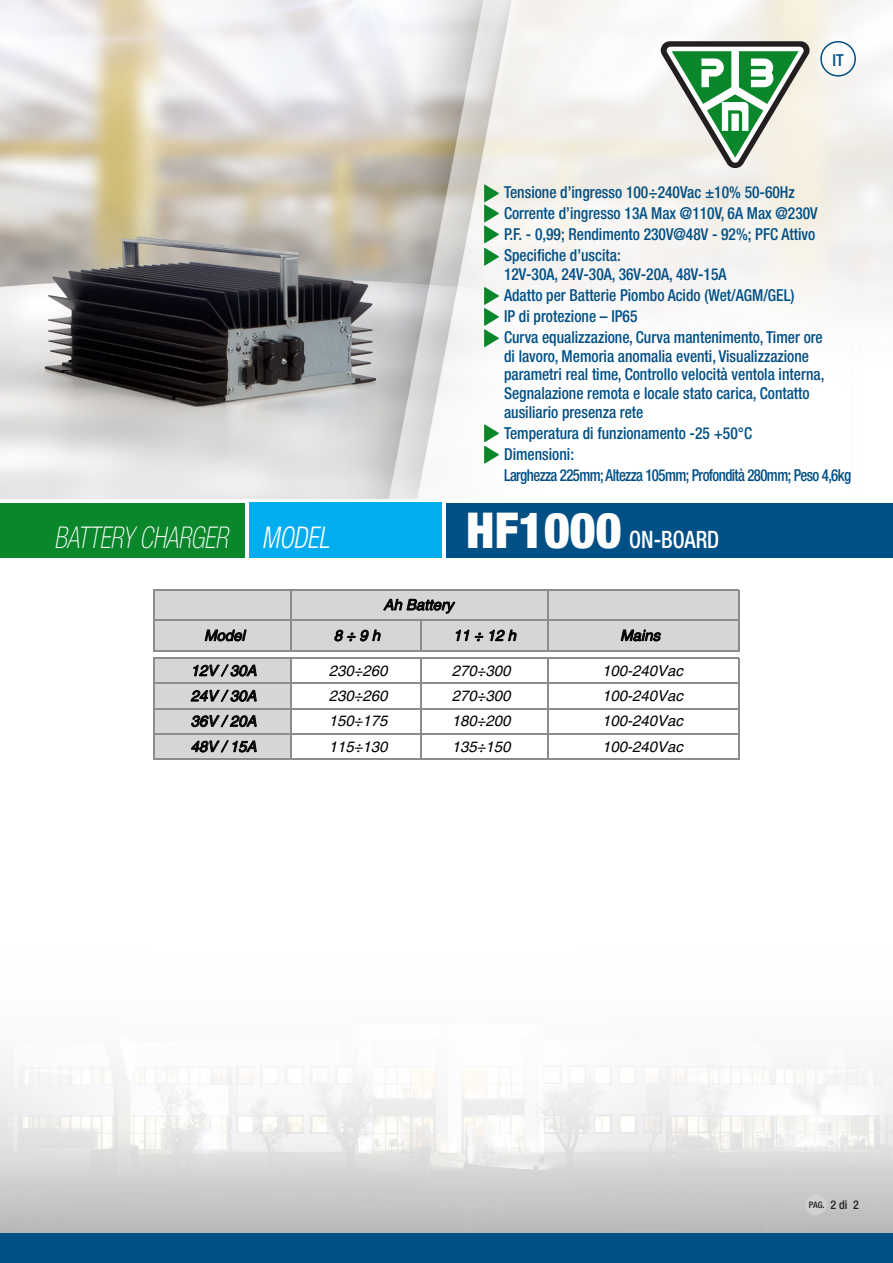
<style>
.page{position:relative;width:893px;height:1263px;background:#fff}
.page>*{position:absolute;margin:0;border:0;box-sizing:border-box;transform-origin:0 0}
.t1{font:italic 100 condensed 30px "Helvetica Neue LT Pro";color:#fff;scale:.85 1}
.t2{font:italic 300 condensed 30px "Helvetica Neue LT Pro";color:#fff;scale:.85 1}
.t3{font:500 condensed 24px "Helvetica Neue LT Pro";color:#fff;scale:.9 1}
.t4{font:500 condensed 16.5px/18.8px "Helvetica Neue LT Pro";color:#004f85;scale:.94 1}
.t5{font:500 condensed 16.5px "Helvetica Neue LT Pro";letter-spacing:-.04em;color:#004f85;scale:.9 1}
.t6{font:500 condensed 16.5px "Helvetica Neue LT Pro";color:#004f85}
.t7{font:italic 15px/25.3px "Helvetica";color:#000;text-align:justify}
.t8{font:500 condensed 9px "Helvetica Neue LT Pro";color:#231f20}
.s1{font-weight:900;font-size:49.5px}
.s2{font-size:12px}
</style>
<div class="page">
<img style="left:0;top:0;width:893px;height:499px">
<img style="left:0;top:589px;width:893px;height:644px">
<div style="left:0;top:502px;width:893px;height:56px;background:#004f85"></div>
<div style="left:0;top:502px;width:245px;height:56px;background:#0a872b"></div>
<hr style="left:245px;top:502px;width:4px;height:56px;background:#fff">
<hr style="left:442px;top:502px;width:4px;height:56px;background:#fff">
<div style="left:249px;top:502px;width:193px;height:56px;background:#00aeef"></div>
<div style="left:0;top:1233px;width:893px;height:30px;background:#004f85"></div>
<div style="left:820px;top:41px;width:36px;height:36px;border:2px solid #004f85;border-radius:50%"></div>
<svg style="left:661px;top:41px;width:149px;height:127px"></svg>
<svg style="left:484px;top:184px;width:15px;height:82px"></svg>
<svg style="left:484px;top:287px;width:15px;height:60px"></svg>
<svg style="left:484px;top:424px;width:15px;height:40px"></svg>
<div style="left:154px;top:590px;width:585px;height:61px;background:#d6d6d6"></div>
<div style="left:154px;top:659px;width:138px;height:99px;background:#d6d6d6"></div>
<hr style="left:154px;top:589px;width:1px;height:63px;background:#8c8c8c">
<hr style="left:291px;top:590px;width:1px;height:62px;background:#8c8c8c">
<hr style="left:420px;top:621px;width:2px;height:31px;background:#8c8c8c">
<hr style="left:547px;top:590px;width:2px;height:62px;background:#8c8c8c">
<hr style="left:738px;top:590px;width:1px;height:62px;background:#8c8c8c">
<hr style="left:154px;top:659px;width:1px;height:101px;background:#8c8c8c">
<hr style="left:291px;top:659px;width:1px;height:101px;background:#8c8c8c">
<hr style="left:547px;top:659px;width:2px;height:101px;background:#8c8c8c">
<hr style="left:738px;top:659px;width:1px;height:101px;background:#8c8c8c">
<hr style="left:420px;top:659px;width:2px;height:101px;background:#8c8c8c">
<hr style="left:155px;top:619px;width:584px;height:2px;background:#8c8c8c">
<hr style="left:154px;top:650px;width:585px;height:2px;background:#8c8c8c">
<hr style="left:154px;top:589px;width:585px;height:2px;background:#8c8c8c">
<hr style="left:154px;top:657px;width:585px;height:2px;background:#8c8c8c">
<hr style="left:155px;top:682px;width:584px;height:2px;background:#8c8c8c">
<hr style="left:155px;top:708px;width:584px;height:1px;background:#8c8c8c">
<hr style="left:155px;top:733px;width:584px;height:1px;background:#8c8c8c">
<hr style="left:155px;top:758px;width:584px;height:2px;background:#8c8c8c">
<svg style="left:205px;top:629px;width:42px;height:13px"></svg>
<svg style="left:334px;top:629px;width:47px;height:12px"></svg>
<svg style="left:456px;top:630px;width:13px;height:11px"></svg>
<svg style="left:475px;top:633px;width:8px;height:8px"></svg>
<svg style="left:489px;top:629px;width:28px;height:12px"></svg>
<svg style="left:621px;top:629px;width:40px;height:13px"></svg>
<svg style="left:193px;top:664px;width:64px;height:13px"></svg>
<svg style="left:191px;top:689px;width:66px;height:64px"></svg>
<svg style="left:383px;top:598px;width:73px;height:16px"></svg>
<div style="left:805px;top:1194px;width:22px;height:21px;background:#d1d1d1;border-radius:50%"></div>
<p class="t6" style="left:832px;top:50px;width:13px">IT</p>
<p class="t1" style="left:54px;top:521px;width:206px">BATTERY CHARGER</p>
<p class="t2" style="left:262px;top:520px;width:81px">MODEL</p>
<p class="t4" style="left:504px;top:183px;width:311px">Tensione d’ingresso 100÷240Vac ±10% 50-60Hz</p>
<p class="t4" style="left:504px;top:204px;width:335px">Corrente d’ingresso 13A Max @110V, 6A Max @230V</p>
<p class="t4" style="left:504px;top:225px;width:333px">P.F. - 0,99; Rendimento 230V@48V - 92%; PFC Attivo</p>
<p class="t4" style="left:504px;top:246px;width:126px">Specifiche d’uscita:</p>
<p class="t4" style="left:504px;top:264px;width:238px">12V-30A, 24V-30A, 36V-20A, 48V-15A</p>
<p class="t4" style="left:504px;top:285px;width:311px">Adatto per Batterie Piombo Acido (Wet/AGM/GEL)</p>
<p class="t4" style="left:504px;top:306px;width:143px">IP di protezione – IP65</p>
<p class="t4" style="left:504px;top:327px;width:342px">Curva equalizzazione, Curva mantenimento, Timer ore di lavoro, Memoria anomalia eventi, Visualizzazione parametri real time, Controllo velocità ventola interna, Segnalazione remota e locale stato carica, Contatto ausiliario presenza rete</p>
<p class="t4" style="left:504px;top:423px;width:265px">Temperatura di funzionamento -25 +50°C</p>
<p class="t4" style="left:504px;top:444px;width:76px">Dimensioni:</p>
<p class="t5" style="left:504px;top:465px;width:387px">Larghezza 225mm; Altezza 105mm; Profondità 280mm; Peso 4,6kg</p>
<p class="t3" style="left:466px;top:525px;width:283px"><span class="s1">HF1000</span> ON-BOARD</p>
<p class="t7" style="left:383px;top:592px;width:71px">Ah Battery</p>
<p class="t7" style="left:204px;top:623px;width:42px">Model</p>
<p class="t7" style="left:334px;top:623px;width:48px">8÷9h</p>
<p class="t7" style="left:453px;top:623px;width:64px">11÷12h</p>
<p class="t7" style="left:620px;top:623px;width:41px">Mains</p>
<p class="t7" style="left:191px;top:658px;width:67px">12V / 30A</p>
<p class="t7" style="left:329px;top:658px;width:60px">230÷260</p>
<p class="t7" style="left:452px;top:658px;width:60px">270÷300</p>
<p class="t7" style="left:191px;top:683px;width:67px">24V / 30A</p>
<p class="t7" style="left:329px;top:683px;width:60px">230÷260</p>
<p class="t7" style="left:452px;top:683px;width:60px">270÷300</p>
<p class="t7" style="left:191px;top:708px;width:67px">36V / 20A</p>
<p class="t7" style="left:329px;top:708px;width:60px">150÷175</p>
<p class="t7" style="left:452px;top:708px;width:60px">180÷200</p>
<p class="t7" style="left:191px;top:734px;width:67px">48V / 15A</p>
<p class="t7" style="left:329px;top:734px;width:60px">115÷130</p>
<p class="t7" style="left:452px;top:734px;width:60px">135÷150</p>
<p class="t7" style="left:602px;top:658px;width:82px">100-240Vac 100-240Vac 100-240Vac 100-240Vac</p>
<p class="t8" style="left:809px;top:1199px;width:52px">PAG. <span class="s2">2 di 2</span></p>
</div>
